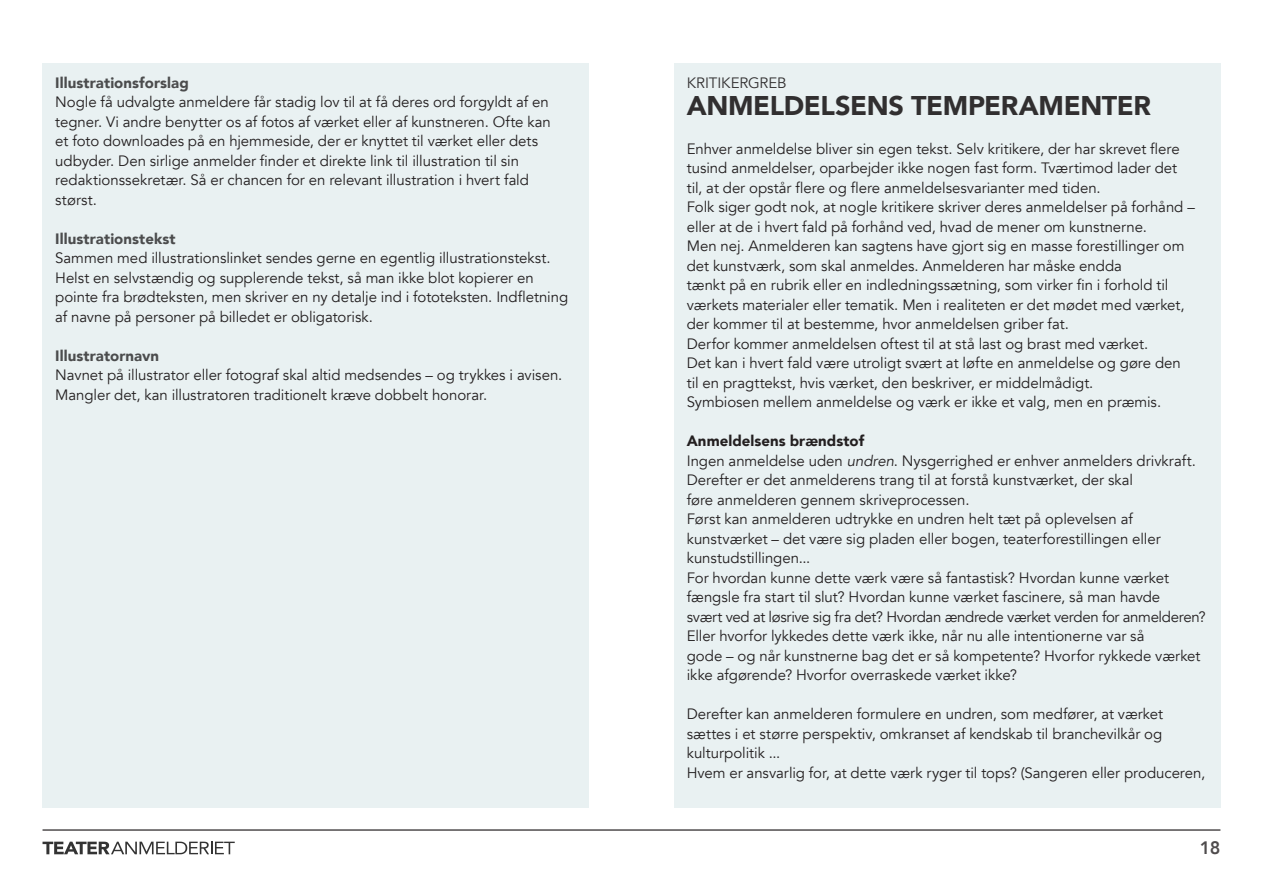
<style>
.page{position:relative;width:1263px;height:893px;background:#fff}
.page>*{position:absolute;margin:0;border:0;box-sizing:border-box;transform-origin:0 0}
.t1{font:900 27px "Avenir LT Com";letter-spacing:-.015em;color:#312f30}
.t2{font:800 18px "Avenir LT Com";color:#231f20}
.t3{font:15px/19.5px "Avenir LT Com";letter-spacing:-.005em;color:#231f20}
.t4{font:900 15px "Avenir LT Com";letter-spacing:.005em;color:#4b4c4d}
.t5{font:15px "Avenir LT Com";letter-spacing:-.005em;color:#312f30}
.s1{font-weight:900}
.s2{font-style:italic}
</style>
<div class="page">
<svg style="left:43px;top:842px;width:192px;height:12px"></svg>
<hr style="left:43px;top:829px;width:1177px;height:2px;background:#231f20">
<div style="left:43px;top:64px;width:546px;height:744px;background:#e9f1f2"></div>
<div style="left:674px;top:64px;width:546px;height:744px;background:#e9f1f2"></div>
<p class="t4" style="left:55px;top:74px;width:135px">Illustrationsforslag</p>
<p class="t3" style="left:55px;top:93px;width:497px">Nogle få udvalgte anmeldere får stadig lov til at få deres ord forgyldt af en tegner. Vi andre benytter os af fotos af værket eller af kunstneren. Ofte kan et foto downloades på en hjemmeside, der er knyttet til værket eller dets udbyder. Den sirlige anmelder finder et direkte link til illustration til sin redaktionssekretær. Så er chancen for en relevant illustration i hvert fald størst.</p>
<p class="t4" style="left:55px;top:230px;width:122px">Illustrationstekst</p>
<p class="t3" style="left:55px;top:249px;width:514px">Sammen med illustrationslinket sendes gerne en egentlig illustrationstekst.<br>Helst en selvstændig og supplerende tekst, så man ikke blot kopierer en pointe fra brødteksten, men skriver en ny detalje ind i fototeksten. Indfletning af navne på personer på billedet er obligatorisk.</p>
<p class="t4" style="left:55px;top:347px;width:105px">Illustratornavn</p>
<p class="t3" style="left:55px;top:366px;width:508px">Navnet på illustrator eller fotograf skal altid medsendes – og trykkes i avisen.<br>Mangler det, kan illustratoren traditionelt kræve dobbelt honorar.</p>
<p class="t5" style="left:687px;top:74px;width:101px">KRITIKERGREB</p>
<h1 class="t1" style="left:687px;top:89px;width:466px">ANMELDELSENS TEMPERAMENTER</h1>
<p class="t3" style="left:687px;top:139px;width:509px">Enhver anmeldelse bliver sin egen tekst. Selv kritikere, der har skrevet flere tusind anmeldelser, oparbejder ikke nogen fast form. Tværtimod lader det til, at der opstår flere og flere anmeldelsesvarianter med tiden.<br>Folk siger godt nok, at nogle kritikere skriver deres anmeldelser på forhånd – eller at de i hvert fald på forhånd ved, hvad de mener om kunstnerne.<br>Men nej. Anmelderen kan sagtens have gjort sig en masse forestillinger om det kunstværk, som skal anmeldes. Anmelderen har måske endda<br>tænkt på en rubrik eller en indledningssætning, som virker fin i forhold til værkets materialer eller tematik. Men i realiteten er det mødet med værket, der kommer til at bestemme, hvor anmeldelsen griber fat.<br>Derfor kommer anmeldelsen oftest til at stå last og brast med værket.<br>Det kan i hvert fald være utroligt svært at løfte en anmeldelse og gøre den til en pragttekst, hvis værket, den beskriver, er middelmådigt.<br>Symbiosen mellem anmeldelse og værk er ikke et valg, men en præmis.</p>
<p class="t3" style="left:687px;top:432px;width:520px"><span class="s1">Anmeldelsens brændstof<br></span>Ingen anmeldelse uden <span class="s2">undren</span>. Nysgerrighed er enhver anmelders drivkraft.<br>Derefter er det anmelderens trang til at forstå kunstværket, der skal<br>føre anmelderen gennem skriveprocessen.<br>Først kan anmelderen udtrykke en undren helt tæt på oplevelsen af kunstværket – det være sig pladen eller bogen, teaterforestillingen eller kunstudstillingen...<br>For hvordan kunne dette værk være så fantastisk? Hvordan kunne værket fængsle fra start til slut? Hvordan kunne værket fascinere, så man havde<br>svært ved at løsrive sig fra det? Hvordan ændrede værket verden for anmelderen?<br>Eller hvorfor lykkedes dette værk ikke, når nu alle intentionerne var så<br>gode – og når kunstnerne bag det er så kompetente? Hvorfor rykkede værket ikke afgørende? Hvorfor overraskede værket ikke?</p>
<p class="t3" style="left:687px;top:705px;width:520px">Derefter kan anmelderen formulere en undren, som medfører, at værket sættes i et større perspektiv, omkranset af kendskab til branchevilkår og kulturpolitik ...<br>Hvem er ansvarlig for, at dette værk ryger til tops? (Sangeren eller produceren,</p>
<p class="t2" style="left:1199px;top:837px;width:23px">18</p>
</div>
